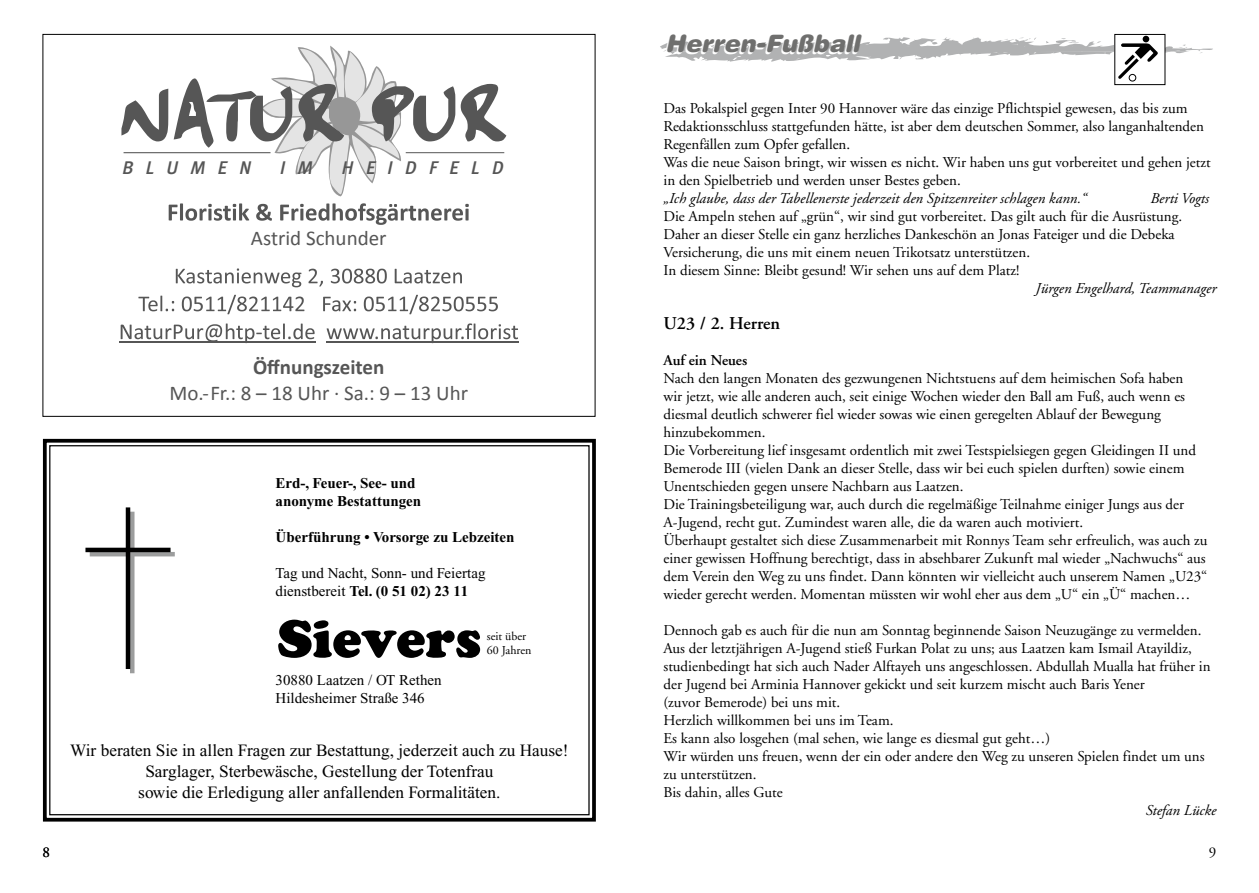
<style>
.page{position:relative;width:1259px;height:893px;background:#fff}
.page>*{position:absolute;margin:0;border:0;box-sizing:border-box;transform-origin:0 0}
.t1{font:900 52.5px "Cooper";color:#000}
.t2{font:italic 900 24px "Helvetica Rounded";color:#6f6f6e}
.t3{font:21px "Calibri";color:#565656}
.t4{font:700 21px "Calibri";color:#565656}
.t5{font:italic 18.3px "Meta Medium CE";letter-spacing:.68em;color:#565656}
.t6{font:600 18px "Adobe Garamond";color:#000}
.t7{font:17.25px/21px "Times New Roman";color:#000;text-align:center}
.t8{font:15px/18px "Adobe Garamond";color:#000}
.t9{font:italic 15px "Adobe Garamond";color:#000}
.t10{font:15px/18px "Times New Roman";color:#000}
.t11{font:700 15px/18px "Times New Roman";color:#000}
.t12{font:600 15px "Adobe Garamond";color:#000}
.t13{font:12px/14.4px "Adobe Garamond";color:#000}
.s1{font-weight:700}
</style>
<div class="page">
<svg style="left:660px;top:35px;width:553px;height:45px"></svg>
<div style="left:1128px;top:74px;width:8px;height:7px;border:1px solid #000;border-radius:50%"></div>
<div style="left:1114px;top:34px;width:51px;height:51px;border:1px solid #000"></div>
<svg style="left:42px;top:438px;width:554px;height:384px"></svg>
<hr style="left:126px;top:507px;width:4px;height:162px;background:#000">
<hr style="left:85px;top:548px;width:85px;height:4px;background:#000">
<hr style="left:406px;top:152px;width:98px;height:1px;background:#565656">
<hr style="left:124px;top:152px;width:146px;height:1px;background:#565656">
<svg style="left:121px;top:89px;width:47px;height:52px"></svg>
<svg style="left:174px;top:46px;width:281px;height:150px"></svg>
<svg style="left:461px;top:84px;width:45px;height:57px"></svg>
<svg style="left:169px;top:203px;width:80px;height:18px"></svg>
<svg style="left:256px;top:204px;width:16px;height:17px"></svg>
<svg style="left:280px;top:203px;width:189px;height:22px"></svg>
<svg style="left:176px;top:268px;width:125px;height:19px"></svg>
<svg style="left:308px;top:269px;width:15px;height:18px"></svg>
<svg style="left:331px;top:269px;width:56px;height:14px"></svg>
<svg style="left:395px;top:269px;width:67px;height:14px"></svg>
<svg style="left:138px;top:296px;width:36px;height:15px"></svg>
<svg style="left:182px;top:295px;width:122px;height:19px"></svg>
<svg style="left:323px;top:297px;width:33px;height:14px"></svg>
<svg style="left:364px;top:295px;width:134px;height:19px"></svg>
<svg style="left:121px;top:324px;width:194px;height:19px"></svg>
<svg style="left:327px;top:323px;width:191px;height:20px"></svg>
<hr style="left:119px;top:341px;width:197px;height:1px;background:#565656">
<hr style="left:326px;top:341px;width:193px;height:1px;background:#565656">
<p class="t5" style="left:123px;top:156px;width:130px">BLUMEN</p>
<p class="t5" style="left:280px;top:156px;width:34px">I M</p>
<p class="t5" style="left:342px;top:156px;width:163px">HEIDFELD</p>
<h3 class="t3" style="left:251px;top:224px;width:137px">Astrid Schunder</h3>
<h3 class="t4" style="left:253px;top:354px;width:133px">Öffnungszeiten</h3>
<h3 class="t3" style="left:169px;top:379px;width:300px">Mo.-Fr.: 8 – 18 Uhr · Sa.: 9 – 13 Uhr</h3>
<p class="t8" style="left:43px;top:844px;width:9px">8</p>
<p class="t11" style="left:276px;top:474px;width:147px">Erd-, Feuer-, See- und anonyme Bestattungen</p>
<p class="t11" style="left:276px;top:528px;width:240px">Überführung • Vorsorge zu Lebzeiten</p>
<p class="t10" style="left:276px;top:564px;width:211px">Tag und Nacht, Sonn- und Feiertag dienstbereit <span class="s1">Tel. (0 51 02) 23 11</span></p>
<p class="t13" style="left:487px;top:629px;width:46px">seit über<br>60 Jahren</p>
<h1 class="t1" style="left:277px;top:607px;width:206px">Sievers</h1>
<p class="t10" style="left:276px;top:670px;width:168px">30880 Laatzen / OT Rethen<br>Hildesheimer Straße 346</p>
<p class="t7" style="left:70px;top:739px;width:500px">Wir beraten Sie in allen Fragen zur Bestattung, jederzeit auch zu Hause!<br>Sarglager, Sterbewäsche, Gestellung der Totenfrau<br>sowie die Erledigung aller anfallenden Formalitäten.</p>
<h2 class="t2" style="left:665px;top:28px;width:196px">Herren-Fußball</h2>
<p class="t8" style="left:663px;top:100px;width:548px">Das Pokalspiel gegen Inter 90 Hannover wäre das einzige Pflichtspiel gewesen, das bis zum Redaktionsschluss stattgefunden hätte, ist aber dem deutschen Sommer, also langanhaltenden Regenfällen zum Opfer gefallen.<br>Was die neue Saison bringt, wir wissen es nicht. Wir haben uns gut vorbereitet und gehen jetzt in den Spielbetrieb und werden unser Bestes geben.</p>
<p class="t9" style="left:663px;top:190px;width:425px">„Ich glaube, dass der Tabellenerste jederzeit den Spitzenreiter schlagen kann.“</p>
<p class="t9" style="left:1150px;top:190px;width:60px">Berti Vogts</p>
<p class="t8" style="left:663px;top:208px;width:520px">Die Ampeln stehen auf „grün“, wir sind gut vorbereitet. Das gilt auch für die Ausrüstung.<br>Daher an dieser Stelle ein ganz herzliches Dankeschön an Jonas Fateiger und die Debeka Versicherung, die uns mit einem neuen Trikotsatz unterstützen.<br>In diesem Sinne: Bleibt gesund! Wir sehen uns auf dem Platz!</p>
<p class="t9" style="left:1035px;top:280px;width:182px">Jürgen Engelhard, Teammanager</p>
<p class="t6" style="left:663px;top:313px;width:118px">U23 / 2. Herren</p>
<p class="t12" style="left:663px;top:352px;width:85px">Auf ein Neues</p>
<p class="t8" style="left:663px;top:370px;width:545px">Nach den langen Monaten des gezwungenen Nichtstuens auf dem heimischen Sofa haben<br>wir jetzt, wie alle anderen auch, seit einige Wochen wieder den Ball am Fuß, auch wenn es diesmal deutlich schwerer fiel wieder sowas wie einen geregelten Ablauf der Bewegung hinzubekommen.<br>Die Vorbereitung lief insgesamt ordentlich mit zwei Testspielsiegen gegen Gleidingen II und Bemerode III (vielen Dank an dieser Stelle, dass wir bei euch spielen durften) sowie einem Unentschieden gegen unsere Nachbarn aus Laatzen.<br>Die Trainingsbeteiligung war, auch durch die regelmäßige Teilnahme einiger Jungs aus der A-Jugend, recht gut. Zumindest waren alle, die da waren auch motiviert.<br>Überhaupt gestaltet sich diese Zusammenarbeit mit Ronnys Team sehr erfreulich, was auch zu einer gewissen Hoffnung berechtigt, dass in absehbarer Zukunft mal wieder „Nachwuchs“ aus dem Verein den Weg zu uns findet. Dann könnten wir vielleicht auch unserem Namen „U23“ wieder gerecht werden. Momentan müssten wir wohl eher aus dem „U“ ein „Ü“ machen…</p>
<p class="t8" style="left:663px;top:622px;width:549px">Dennoch gab es auch für die nun am Sonntag beginnende Saison Neuzugänge zu vermelden.<br>Aus der letztjährigen A-Jugend stieß Furkan Polat zu uns; aus Laatzen kam Ismail Atayildiz, studienbedingt hat sich auch Nader Alftayeh uns angeschlossen. Abdullah Mualla hat früher in der Jugend bei Arminia Hannover gekickt und seit kurzem mischt auch Baris Yener<br>(zuvor Bemerode) bei uns mit.<br>Herzlich willkommen bei uns im Team.<br>Es kann also losgehen (mal sehen, wie lange es diesmal gut geht…)<br>Wir würden uns freuen, wenn der ein oder andere den Weg zu unseren Spielen findet um uns zu unterstützen.<br>Bis dahin, alles Gute</p>
<p class="t9" style="left:1145px;top:802px;width:72px">Stefan Lücke</p>
<p class="t8" style="left:1209px;top:844px;width:9px">9</p>
</div>
